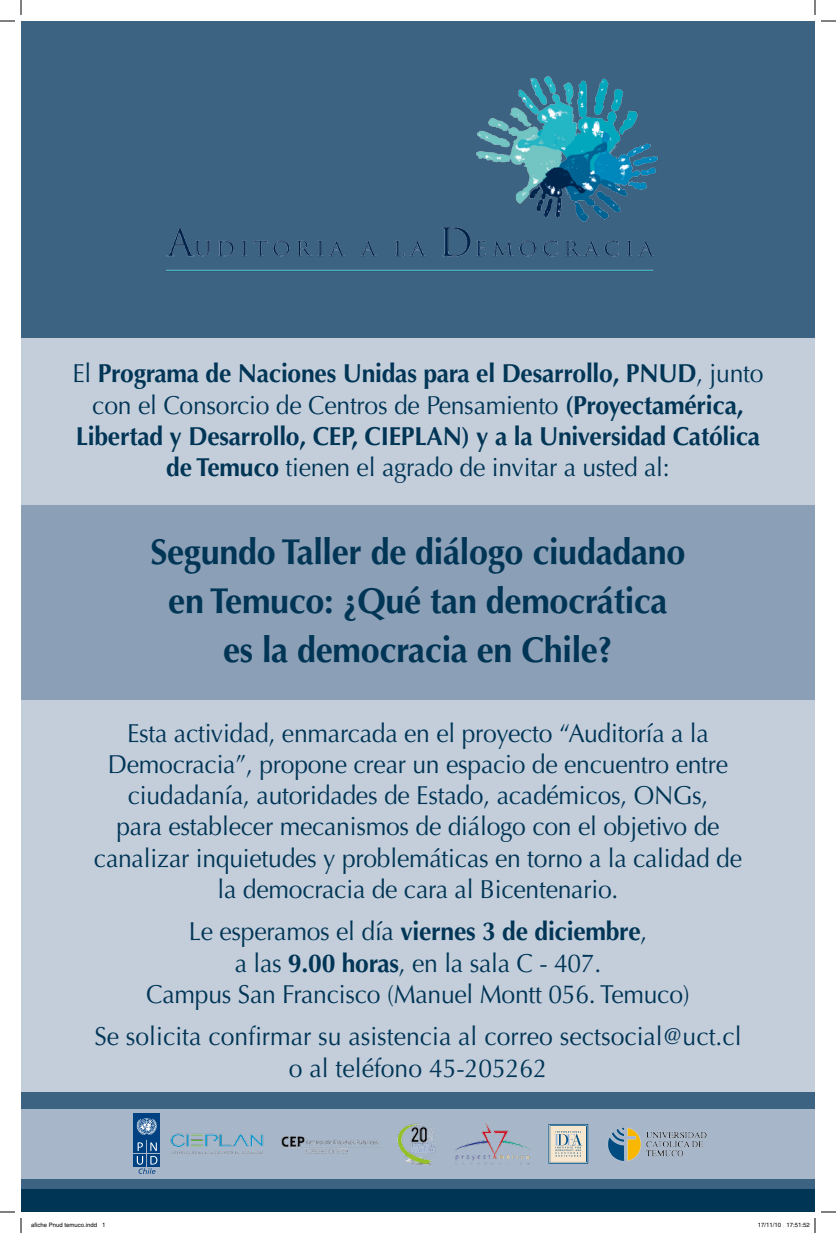
<style>
.page{position:relative;width:836px;height:1233px;background:#fff}
.page>*{position:absolute;margin:0;border:0;box-sizing:border-box;transform-origin:0 0}
.t1{font:700 36px/49px "Optima LT Std";letter-spacing:-.01em;color:#003556;text-align:center;scale:.95 1}
.t2{font:26px/31.2px "Optima LT Std";letter-spacing:-.01em;color:#003556;text-align:center;scale:.95 1}
.t3{font:700 26px/31.2px "Optima LT Std";letter-spacing:-.01em;color:#003556;text-align:center;scale:.95 1}
.t4{font:6px "Helvetica";color:#000}
.s1{font-weight:400}
.s2{font-weight:700}
</style>
<div class="page">
<div style="left:21px;top:21px;width:794px;height:1191px;background:#c4cedb"></div>
<div style="left:21px;top:505px;width:794px;height:195px;background:#8b9fb6"></div>
<div style="left:21px;top:1092px;width:794px;height:102px;background:#3d6383"></div>
<div style="left:21px;top:21px;width:794px;height:316px;background:#3d6383"></div>
<div style="left:21px;top:1189px;width:794px;height:23px;background:#003556"></div>
<div style="left:21px;top:1109px;width:794px;height:69px;background:#a7b6c9"></div>
<div style="left:134px;top:1140px;width:12px;height:13px;background:#004182"></div>
<svg style="left:134px;top:1154px;width:3px;height:12px"></svg>
<div style="left:147px;top:1140px;width:13px;height:13px;background:#004182"></div>
<svg style="left:157px;top:1154px;width:3px;height:12px"></svg>
<div style="left:134px;top:1113px;width:26px;height:26px;background:#004182"></div>
<svg style="left:137px;top:1118px;width:20px;height:17px"></svg>
<svg style="left:137px;top:1142px;width:20px;height:32px"></svg>
<img style="left:397px;top:1123px;width:39px;height:41px">
<img style="left:455px;top:1123px;width:75px;height:42px">
<img style="left:281px;top:1136px;width:98px;height:18px">
<img style="left:171px;top:1133px;width:93px;height:21px">
<svg style="left:548px;top:1124px;width:40px;height:39px;background:#c5c8c1"></svg>
<img style="left:166px;top:76px;width:492px;height:196px">
<img style="left:608px;top:1127px;width:99px;height:34px">
<svg style="left:0;top:1211px;width:15px;height:1px"></svg>
<svg style="left:821px;top:1211px;width:15px;height:1px"></svg>
<svg style="left:0;top:0;width:22px;height:22px"></svg>
<svg style="left:20px;top:1218px;width:2px;height:15px"></svg>
<svg style="left:814px;top:0;width:22px;height:22px"></svg>
<svg style="left:814px;top:1218px;width:2px;height:15px"></svg>
<p class="t3" style="left:72px;top:358px;width:729px"><span class="s1">El</span> Programa de Naciones Unidas para el Desarrollo, PNUD<span class="s1">, junto con el Consorcio de Centros de Pensamiento</span> (Proyectamérica, Libertad y Desarrollo, CEP, CIEPLAN) y a la Universidad Católica de Temuco <span class="s1">tienen el agrado de invitar a usted al:</span></p>
<h1 class="t1" style="left:150px;top:527px;width:565px">Segundo Taller de diálogo ciudadano en Temuco: ¿Qué tan democrática es la democracia en Chile?</h1>
<p class="t2" style="left:94px;top:718px;width:684px">Esta actividad, enmarcada en el proyecto “Auditoría a la Democracia”, propone crear un espacio de encuentro entre ciudadanía, autoridades de Estado, académicos, ONGs,<br>para establecer mecanismos de diálogo con el objetivo de canalizar inquietudes y problemáticas en torno a la calidad de la democracia de cara al Bicentenario.</p>
<p class="t2" style="left:146px;top:916px;width:573px">Le esperamos el día <span class="s2">viernes 3 de diciembre</span>,<br>a las <span class="s2">9.00 horas</span>, en la sala C - 407.<br>Campus San Francisco (Manuel Montt 056. Temuco)</p>
<p class="t2" style="left:94px;top:1021px;width:683px">Se solicita confirmar su asistencia al correo sectsocial@uct.cl o al teléfono 45-205262</p>
<p class="t4" style="left:31px;top:1221px;width:76px">afiche Pnud temuco.indd 1</p>
<p class="t4" style="left:758px;top:1221px;width:53px">17/11/10 17:51:52</p>
</div>
